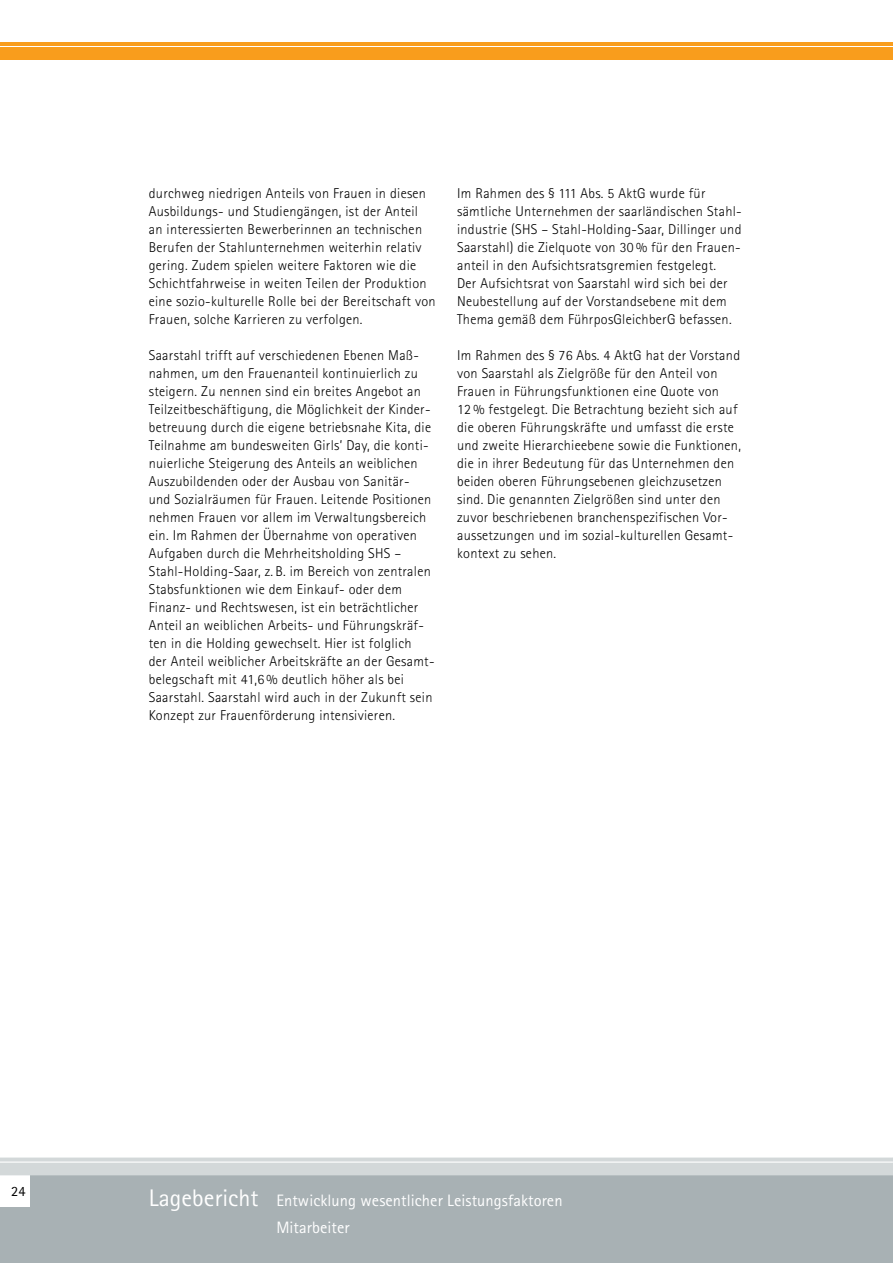
<style>
.page{position:relative;width:893px;height:1263px;background:#fff}
.page>*{position:absolute;margin:0;border:0;box-sizing:border-box;transform-origin:0 0}
.t1{font:16.5px/27px "Agfa Rotis Sans Serif";letter-spacing:.005em;color:#fff}
.t2{font:300 14.25px/18px "Agfa Rotis Sans Serif";letter-spacing:.02em;color:#000}
.t3{font:14.25px "Agfa Rotis Sans Serif";color:#000}
.s1{font-size:24px}
</style>
<div class="page">
<div style="left:0;top:1173px;width:893px;height:90px;background:#a8b1b4"></div>
<div style="left:0;top:1175px;width:30px;height:31px;background:#fff"></div>
<svg style="left:0;top:1158px;width:893px;height:17px;background:#d5dadb"></svg>
<div style="left:0;top:47px;width:893px;height:13px;background:#f99d1c"></div>
<hr style="left:0;top:42px;width:893px;height:4px;background:#f99d1c">
<p class="t2" style="left:149px;top:184px;width:288px">durchweg niedrigen Anteils von Frauen in diesen Ausbildungs- und Studiengängen, ist der Anteil<br>an interessierten Bewerberinnen an technischen Berufen der Stahlunternehmen weiterhin relativ gering. Zudem spielen weitere Faktoren wie die Schichtfahrweise in weiten Teilen der Produktion eine sozio-kulturelle Rolle bei der Bereitschaft von Frauen, solche Karrieren zu verfolgen.</p>
<p class="t2" style="left:149px;top:346px;width:287px">Saarstahl trifft auf verschiedenen Ebenen Maß&shy;nahmen, um den Frauenanteil kontinuierlich zu steigern. Zu nennen sind ein breites Angebot an Teilzeitbeschäftigung, die Möglichkeit der Kinder&shy;betreuung durch die eigene betriebsnahe Kita, die Teilnahme am bundesweiten Girls’ Day, die konti&shy;nuierliche Steigerung des Anteils an weiblichen Auszubildenden oder der Ausbau von Sanitär&shy;und Sozialräumen für Frauen. Leitende Positionen nehmen Frauen vor allem im Verwaltungsbereich ein. Im Rahmen der Übernahme von operativen Aufgaben durch die Mehrheitsholding SHS – Stahl-Holding-Saar, z. B. im Bereich von zentralen Stabsfunktionen wie dem Einkauf- oder dem Finanz- und Rechtswesen, ist ein beträchtlicher Anteil an weiblichen Arbeits- und Führungskräf&shy;ten in die Holding gewechselt. Hier ist folglich<br>der Anteil weiblicher Arbeitskräfte an der Gesamt&shy;belegschaft mit 41,6 % deutlich höher als bei Saarstahl. Saarstahl wird auch in der Zukunft sein Konzept zur Frauenförderung intensivieren.</p>
<p class="t2" style="left:457px;top:184px;width:286px">Im Rahmen des § 111 Abs. 5 AktG wurde für sämtliche Unternehmen der saarländischen Stahl&shy;industrie (SHS – Stahl-Holding-Saar, Dillinger und Saarstahl) die Zielquote von 30 % für den Frauen&shy;anteil in den Aufsichtsratsgremien festgelegt.<br>Der Aufsichtsrat von Saarstahl wird sich bei der Neubestellung auf der Vorstandsebene mit dem Thema gemäß dem FührposGleichberG befassen.</p>
<p class="t2" style="left:457px;top:346px;width:285px">Im Rahmen des § 76 Abs. 4 AktG hat der Vorstand von Saarstahl als Zielgröße für den Anteil von Frauen in Führungsfunktionen eine Quote von<br>12 % festgelegt. Die Betrachtung bezieht sich auf die oberen Führungskräfte und umfasst die erste und zweite Hierarchieebene sowie die Funktionen, die in ihrer Bedeutung für das Unternehmen den beiden oberen Führungsebenen gleichzusetzen sind. Die genannten Zielgrößen sind unter den zuvor beschriebenen branchenspezifischen Vor&shy;aussetzungen und im sozial-kulturellen Gesamt&shy;kontext zu sehen.</p>
<p class="t3" style="left:11px;top:1182px;width:16px">24</p>
<p class="t1" style="left:276px;top:1186px;width:288px;text-indent:-128px"><span class="s1">Lagebericht</span> Entwicklung wesentlicher Leistungsfaktoren<br>Mitarbeiter</p>
</div>
